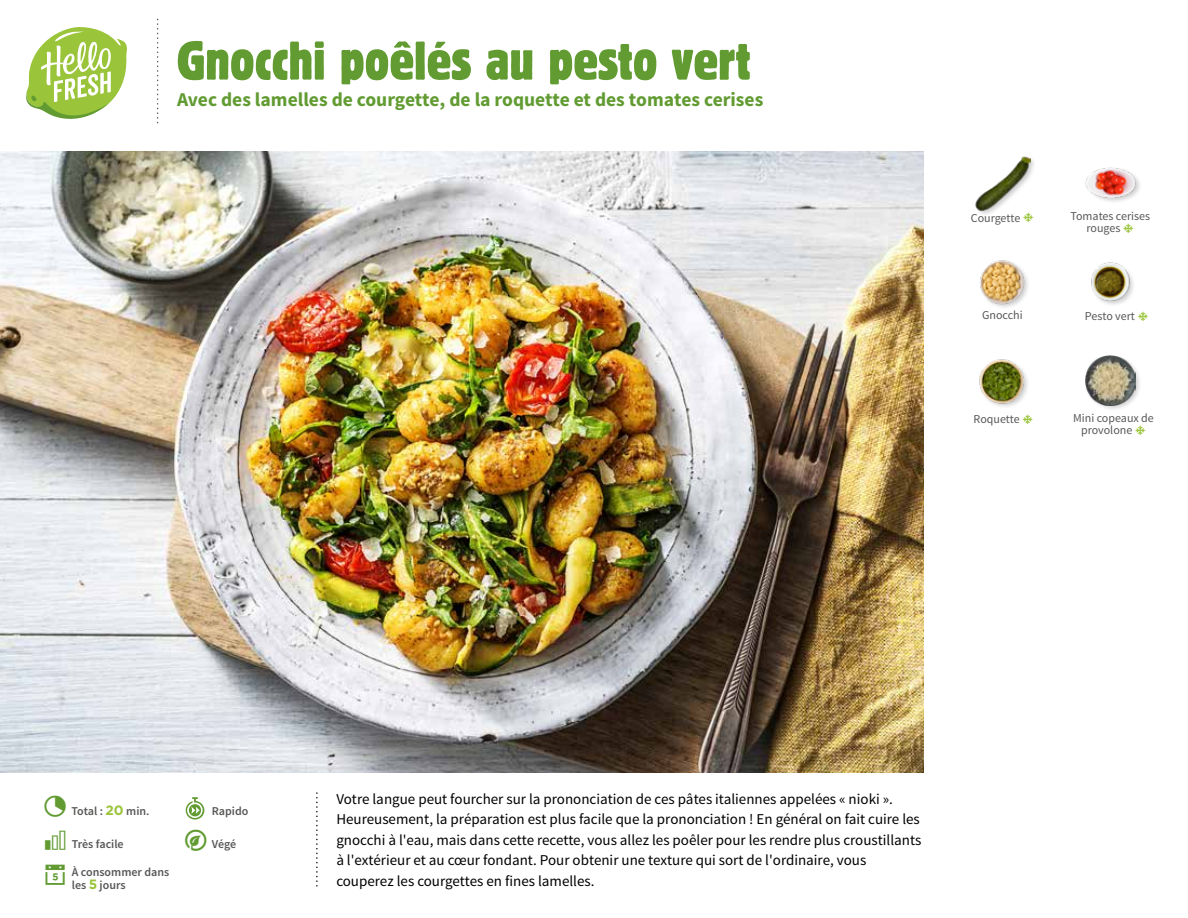
<style>
.page{position:relative;width:1188px;height:918px;background:#fff}
.page>*{position:absolute;margin:0;border:0;box-sizing:border-box;transform-origin:0 0}
.t1{font:condensed 54px "Block Berthold BQ";color:#619b31}
.t2{font:700 19.5px "Source Sans Pro";color:#619b31}
.t3{font:15px/20.5px "Source Sans Pro";color:#000}
.t4{font:12px/12px "Source Sans Pro";color:#575756}
.t5{font:600 12px/12.9px "Source Sans Pro";color:#575756}
.s1{color:#619b31}
.s2{font-family:"Gotham";font-weight:700;font-size:13.5px;color:#9ac43a}
</style>
<div class="page">
<svg style="left:26px;top:27px;width:101px;height:92px"></svg>
<img style="left:0;top:151px;width:924px;height:622px">
<img style="left:1085px;top:167px;width:54px;height:35px">
<div style="left:1084px;top:354px;width:58px;height:58px;background:#000;opacity:.2"></div>
<img style="left:1085px;top:355px;width:50px;height:50px">
<img style="left:1091px;top:262px;width:42px;height:43px">
<div style="left:975px;top:155px;width:62px;height:62px;background:#000;opacity:.2"></div>
<img style="left:975px;top:155px;width:55px;height:56px">
<img style="left:979px;top:359px;width:49px;height:48px">
<img style="left:980px;top:260px;width:48px;height:47px">
<svg style="left:186px;top:797px;width:18px;height:23px"></svg>
<svg style="left:1023px;top:213px;width:10px;height:4px"></svg>
<h1 class="t1" style="left:177px;top:29px;width:575px">Gnocchi poêlés au pesto vert</h1>
<h2 class="t2" style="left:177px;top:87px;width:588px">Avec des lamelles de courgette, de la roquette et des tomates cerises</h2>
<p class="t4" style="left:971px;top:212px;width:51px">Courgette</p>
<p class="t4" style="left:1087px;top:210px;width:65px;text-indent:-16px">Tomates cerises rouges</p>
<p class="t4" style="left:982px;top:309px;width:42px">Gnocchi</p>
<p class="t4" style="left:1085px;top:311px;width:52px">Pesto vert</p>
<p class="t4" style="left:974px;top:413px;width:48px">Roquette</p>
<p class="t4" style="left:1081px;top:412px;width:74px;text-indent:-8px">Mini copeaux de provolone</p>
<p class="t5" style="left:43px;top:805px;width:109px"><span class="s1">✔</span> Total : <span class="s2">20</span> min.</p>
<p class="t5" style="left:212px;top:804px;width:38px">Rapido</p>
<p class="t5" style="left:72px;top:838px;width:53px">Très facile</p>
<p class="t5" style="left:212px;top:838px;width:26px">Végé</p>
<p class="t5" style="left:72px;top:866px;width:99px">À consommer dans les <span class="s2">5</span> jours</p>
<p class="t3" style="left:336px;top:789px;width:587px">Votre langue peut fourcher sur la prononciation de ces pâtes italiennes appelées « nioki ».<br>Heureusement, la préparation est plus facile que la prononciation ! En général on fait cuire les gnocchi à l'eau, mais dans cette recette, vous allez les poêler pour les rendre plus croustillants à l'extérieur et au cœur fondant. Pour obtenir une texture qui sort de l'ordinaire, vous couperez les courgettes en fines lamelles.</p>
</div>
